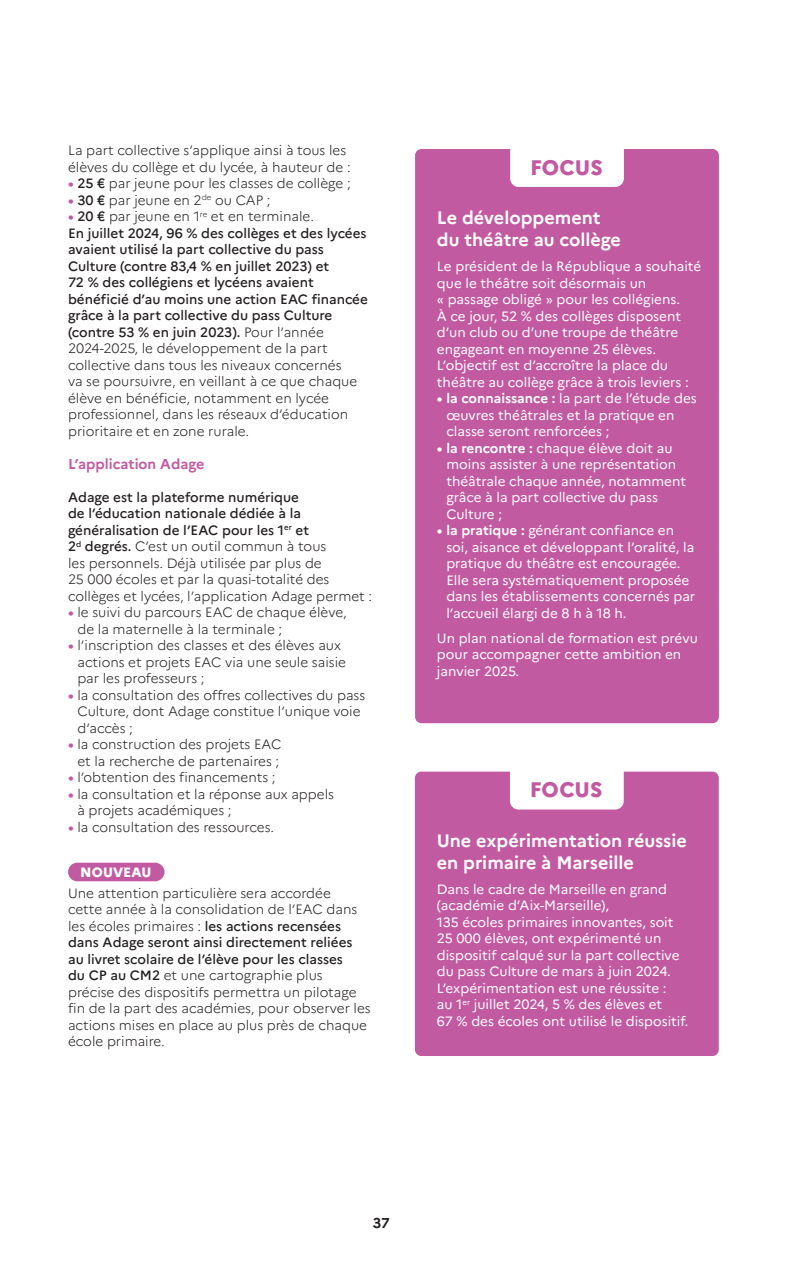
<style>
.page{position:relative;width:787px;height:1263px;background:#fff}
.page>*{position:absolute;margin:0;border:0;box-sizing:border-box;transform-origin:0 0}
.t1{font:800 21px "Marianne";letter-spacing:.01em;color:#c25aa2}
.t2{font:700 18px/21.6px "Marianne";color:#fff}
.t3{font:700 14.25px "Marianne";color:#c25aa2}
.t4{font:700 14.25px "Marianne";color:#231f20}
.t5{font:300 13.5px/16.5px "Marianne";color:#231f20}
.t6{font:13.5px/16.5px "Marianne";color:#fff}
.t7{font:800 13.5px "Marianne";letter-spacing:.005em;color:#fff}
.s1{font-weight:700;color:#c25aa2}
.s2{font-weight:500}
.s3{font-weight:700}
</style>
<div class="page">
<div style="left:68px;top:863px;width:96px;height:18px;background:#c25aa2;border-radius:9px"></div>
<div style="left:415px;top:149px;width:304px;height:574px;background:#c25aa2;border-radius:6px"></div>
<div style="left:510px;top:149px;width:114px;height:38px;background:#fff"></div>
<div style="left:415px;top:772px;width:303px;height:284px;background:#c25aa2;border-radius:6px"></div>
<div style="left:510px;top:772px;width:113px;height:37px;background:#fff"></div>
<p class="t5" style="left:68px;top:141px;width:284px">La part collective s’applique ainsi à tous les élèves du collège et du lycée, à hauteur de :</p>
<p class="t5" style="left:68px;top:174px;width:284px"><span class="s1">•</span> <span class="s2">25 €</span> par jeune pour les classes de collège ;</p>
<p class="t5" style="left:68px;top:191px;width:204px"><span class="s1">•</span> <span class="s2">30 €</span> par jeune en 2<sup>de</sup> ou CAP ;</p>
<p class="t5" style="left:68px;top:207px;width:301px"><span class="s1">•</span> <span class="s2">20 €</span> par jeune en 1<sup>re</sup> et en terminale.<br><span class="s2">En juillet 2024, 96 % des collèges et des lycées avaient utilisé la part collective du pass Culture (contre 83,4 % en juillet 2023) et<br>72 % des collégiens et lycéens avaient bénéficié d’au moins une action EAC financée grâce à la part collective du pass Culture (contre 53 % en juin 2023).</span> Pour l’année 2024-2025, le développement de la part collective dans tous les niveaux concernés<br>va se poursuivre, en veillant à ce que chaque élève en bénéficie, notamment en lycée professionnel, dans les réseaux d’éducation prioritaire et en zone rurale.</p>
<p class="t3" style="left:68px;top:453px;width:138px">L’application Adage</p>
<p class="t5" style="left:68px;top:488px;width:305px"><span class="s2">Adage est la plateforme numérique<br>de l’éducation nationale dédiée à la généralisation de l’EAC pour les 1</span><sup>er</sup> <span class="s2">et<br>2</span><sup>d</sup> <span class="s2">degrés.</span> C’est un outil commun à tous<br>les personnels. Déjà utilisée par plus de<br>25 000 écoles et par la quasi-totalité des collèges et lycées, l’application Adage permet :</p>
<p class="t5" style="left:77px;top:603px;width:271px;text-indent:-9px"><span class="s1">•</span> le suivi du parcours EAC de chaque élève, de la maternelle à la terminale ;</p>
<p class="t5" style="left:77px;top:636px;width:270px;text-indent:-9px"><span class="s1">•</span> l’inscription des classes et des élèves aux actions et projets EAC via une seule saisie par les professeurs ;</p>
<p class="t5" style="left:77px;top:686px;width:289px;text-indent:-9px"><span class="s1">•</span> la consultation des offres collectives du pass<br>Culture, dont Adage constitue l’unique voie d’accès ;</p>
<p class="t5" style="left:68px;top:735px;width:215px;text-align:center"><span class="s1">•</span> la construction des projets EAC et la recherche de partenaires ;</p>
<p class="t5" style="left:68px;top:768px;width:209px"><span class="s1">•</span> l’obtention des financements ;</p>
<p class="t5" style="left:77px;top:785px;width:258px;text-indent:-9px"><span class="s1">•</span> la consultation et la réponse aux appels à projets académiques ;</p>
<p class="t5" style="left:68px;top:818px;width:207px"><span class="s1">•</span> la consultation des ressources.</p>
<p class="t7" style="left:80px;top:862px;width:73px">NOUVEAU</p>
<p class="t5" style="left:68px;top:884px;width:304px">Une attention particulière sera accordée<br>cette année à la consolidation de l’EAC dans les écoles primaires : <span class="s2">les actions recensées dans Adage seront ainsi directement reliées au livret scolaire de l’élève pour les classes<br>du CP au CM2</span> et une cartographie plus précise des dispositifs permettra un pilotage fin de la part des académies, pour observer les actions mises en place au plus près de chaque école primaire.</p>
<h1 class="t1" style="left:530px;top:151px;width:74px">FOCUS</h1>
<h2 class="t2" style="left:437px;top:206px;width:185px">Le développement du théâtre au collège</h2>
<p class="t6" style="left:437px;top:257px;width:266px">Le président de la République a souhaité</p>
<p class="t6" style="left:437px;top:273px;width:211px">que le théâtre soit désormais un</p>
<p class="t6" style="left:448px;top:290px;width:234px">passage obligé pour les collégiens.</p>
<p class="t6" style="left:437px;top:306px;width:245px">À ce jour, 52 % des collèges disposent</p>
<p class="t6" style="left:437px;top:323px;width:243px">d’un club ou d’une troupe de théâtre</p>
<p class="t6" style="left:437px;top:339px;width:220px">engageant en moyenne 25 élèves.</p>
<p class="t6" style="left:437px;top:356px;width:232px">L’objectif est d’accroître la place du</p>
<p class="t6" style="left:437px;top:372px;width:253px">théâtre au collège grâce à trois leviers :</p>
<p class="t6" style="left:446px;top:389px;width:252px;text-indent:-9px"><span class="s3">• la connaissance :</span> la part de l’étude des œuvres théâtrales et la pratique en classe seront renforcées ;</p>
<p class="t6" style="left:446px;top:438px;width:241px;text-indent:-9px"><span class="s3">• la rencontre :</span> chaque élève doit au moins assister à une représentation théâtrale chaque année, notamment grâce à la part collective du pass<br>Culture ;</p>
<p class="t6" style="left:446px;top:521px;width:250px;text-indent:-9px"><span class="s3">• la pratique :</span> générant confiance en soi, aisance et développant l’oralité, la pratique du théâtre est encouragée.<br>Elle sera systématiquement proposée dans les établissements concernés par l’accueil élargi de 8 h à 18 h.</p>
<p class="t6" style="left:437px;top:628px;width:262px">Un plan national de formation est prévu pour accompagner cette ambition en janvier 2025.</p>
<h1 class="t1" style="left:530px;top:774px;width:74px">FOCUS</h1>
<h2 class="t2" style="left:437px;top:828px;width:251px">Une expérimentation réussie en primaire à Marseille</h2>
<p class="t6" style="left:437px;top:879px;width:253px">Dans le cadre de Marseille en grand (académie d’Aix-Marseille),<br>135 écoles primaires innovantes, soit 25 000 élèves, ont expérimenté un dispositif calqué sur la part collective du pass Culture de mars à juin 2024.<br>L’expérimentation est une réussite :<br>au 1<sup>er</sup> juillet 2024, 5 % des élèves et<br>67 % des écoles ont utilisé le dispositif.</p>
<p class="t4" style="left:373px;top:1212px;width:18px">37</p>
</div>
